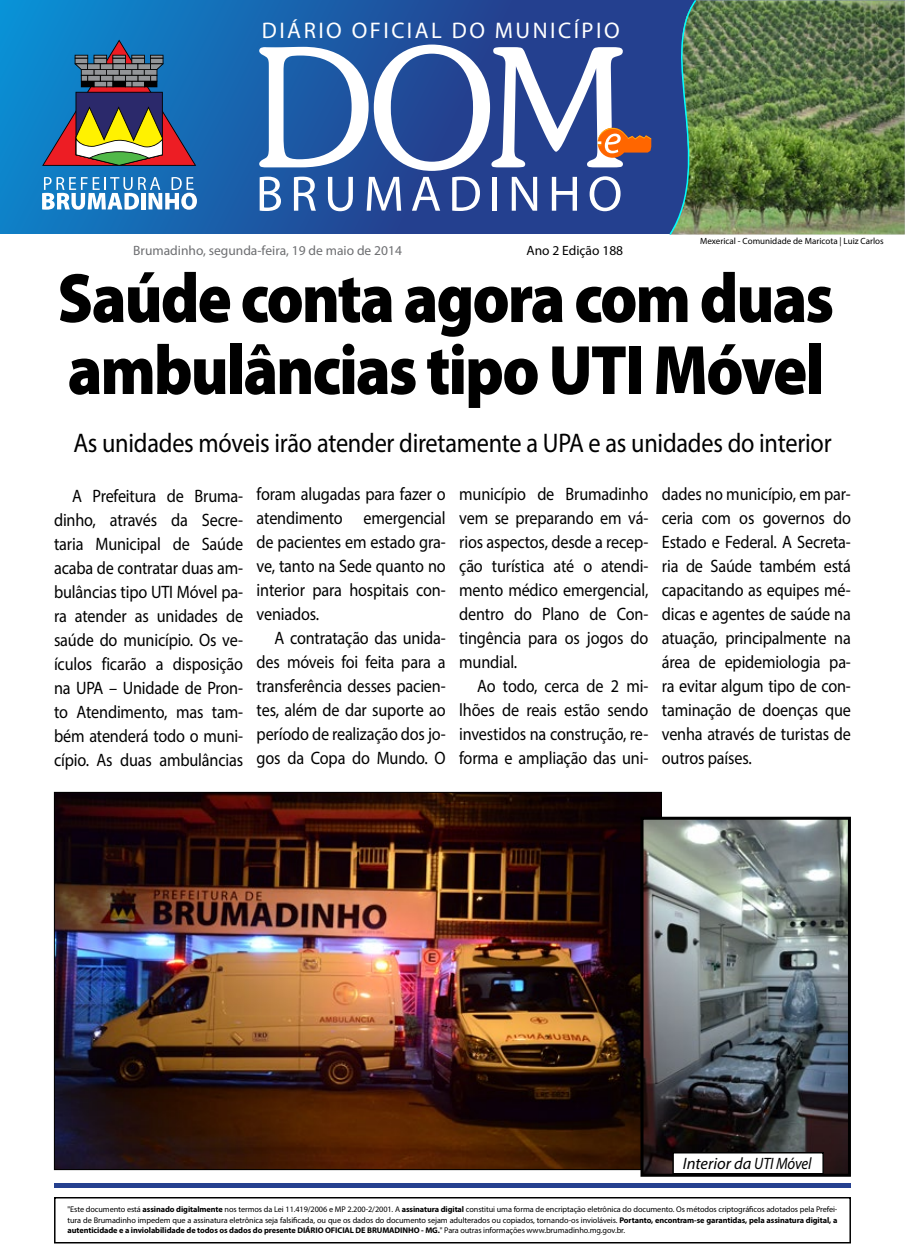
<style>
.page{position:relative;width:905px;height:1260px;background:#fff}
.page>*{position:absolute;margin:0;border:0;box-sizing:border-box;transform-origin:0 0}
.t1{font:300 166.5px "Souvenir IT Cby BT";color:#fff}
.t2{font:900 70.5px/72px "Myriad Pro";letter-spacing:-.03em;color:#000;scale:.9 1}
.t3{font:50.25px "Myriad Pro";letter-spacing:.14em;color:#fff}
.t4{font:27px "Myriad Pro";letter-spacing:-.01em;color:#000;scale:.9 1}
.t5{font:22.65px "Myriad Pro";letter-spacing:.11em;color:#fff}
.t6{font:18px/24px "Myriad Pro";letter-spacing:-.01em;color:#000;text-align:justify;scale:.9 1}
.t7{font:italic 16.5px "Myriad Pro";color:#000}
.t8{font:13.5px "Myriad Pro";color:#6d6e71}
.t9{font:13.5px "Myriad Pro";color:#000}
.t10{font:9px "Myriad Pro";color:#000}
.t11{font:8.25px/10.5px "Myriad Pro";letter-spacing:-.01em;color:#000;text-align:justify}
.s1{font-weight:700}
</style>
<div class="page">
<hr style="left:55px;top:1184px;width:795px;height:4px;background:#25408f">
<div style="left:54px;top:1197px;width:796px;height:47px;border:2px solid #000"></div>
<img style="left:56px;top:794px;width:604px;height:374px">
<svg style="left:0;top:0;width:656px;height:234px;background:#1d54a0"></svg>
<img style="left:716px;top:0;width:188px;height:234px">
<svg style="left:42px;top:30px;width:154px;height:136px;background:#536c81"></svg>
<svg style="left:42px;top:177px;width:155px;height:33px"></svg>
<svg style="left:597px;top:128px;width:54px;height:30px;background:#b66945"></svg>
<img style="left:657px;top:0;width:59px;height:235px">
<img style="left:644px;top:821px;width:202px;height:352px">
<div style="left:640px;top:817px;width:210px;height:360px;border:3px solid #000"></div>
<div style="left:673px;top:1153px;width:150px;height:21px;background:#fff"></div>
<div style="left:672px;top:1152px;width:152px;height:22px;border:2px solid #000"></div>
<p class="t5" style="left:262px;top:17px;width:359px">DIÁRIO OFICIAL DO MUNICÍPIO</p>
<h1 class="t1" style="left:254px;top:6px;width:374px">DOM</h1>
<h3 class="t3" style="left:256px;top:163px;width:368px">BRUMADINHO</h3>
<p class="t8" style="left:133px;top:242px;width:270px">Brumadinho, segunda-feira, 19 de maio de 2014</p>
<p class="t9" style="left:526px;top:243px;width:98px">Ano 2 Edição 188</p>
<p class="t10" style="left:700px;top:235px;width:185px">Mexerical - Comunidade de Maricota | Luiz Carlos</p>
<h2 class="t2" style="left:57px;top:263px;width:864px">Saúde conta agora com duas ambulâncias tipo UTI Móvel</h2>
<h3 class="t4" style="left:73px;top:427px;width:844px">As unidades móveis irão atender diretamente a UPA e as unidades do interior</h3>
<p class="t6" style="left:54px;top:483px;width:212px;text-indent:18px">A Prefeitura de Bruma&shy;dinho, através da Secre&shy;taria Municipal de Saúde acaba de contratar duas am&shy;bulâncias tipo UTI Móvel pa&shy;ra atender as unidades de saúde do município. Os ve&shy;ículos ficarão a disposição na UPA – Unidade de Pron&shy;to Atendimento, mas tam&shy;bém atenderá todo o muni&shy;cípio. As duas ambulâncias</p>
<p class="t6" style="left:459px;top:482px;width:212px">município de Brumadinho vem se preparando em vá&shy;rios aspectos, desde a recep&shy;ção turística até o atendi&shy;mento médico emergencial, dentro do Plano de Con&shy;tingência para os jogos do mundial.</p>
<p class="t6" style="left:256px;top:482px;width:212px">foram alugadas para fazer o atendimento emergencial de pacientes em estado gra&shy;ve, tanto na Sede quanto no interior para hospitais con&shy;veniados.</p>
<p class="t6" style="left:256px;top:626px;width:212px;text-indent:18px">A contratação das unida&shy;des móveis foi feita para a transferência desses pacien&shy;tes, além de dar suporte ao período de realização dos jo&shy;gos da Copa do Mundo. O</p>
<p class="t6" style="left:662px;top:482px;width:212px">dades no município, em par&shy;ceria com os governos do Estado e Federal. A Secreta&shy;ria de Saúde também está capacitando as equipes mé&shy;dicas e agentes de saúde na atuação, principalmente na área de epidemiologia pa&shy;ra evitar algum tipo de con&shy;taminação de doenças que venha através de turistas de outros países.</p>
<p class="t6" style="left:459px;top:674px;width:212px;text-indent:18px">Ao todo, cerca de 2 mi&shy;lhões de reais estão sendo investidos na construção, re&shy;forma e ampliação das uni-</p>
<p class="t7" style="left:682px;top:1154px;width:130px">Interior da UTI Móvel</p>
<p class="t11" style="left:68px;top:1204px;width:771px">"Este documento está <span class="s1">assinado digitalmente</span> nos termos da Lei 11.419/2006 e MP 2.200-2/2001. A <span class="s1">assinatura digital</span> constitui uma forma de encriptação eletrônica do documento. Os métodos criptográficos adotados pela Prefei&shy;tura de Brumadinho impedem que a assinatura eletrônica seja falsificada, ou que os dados do documento sejam adulterados ou copiados, tornando-os invioláveis. <span class="s1">Portanto, encontram-se garantidas, pela assinatura digital, a autenticidade e a inviolabilidade de todos os dados do presente DIÁRIO OFICIAL DE BRUMADINHO - MG.</span>" Para outras informações www.brumadinho.mg.gov.br.</p>
</div>
